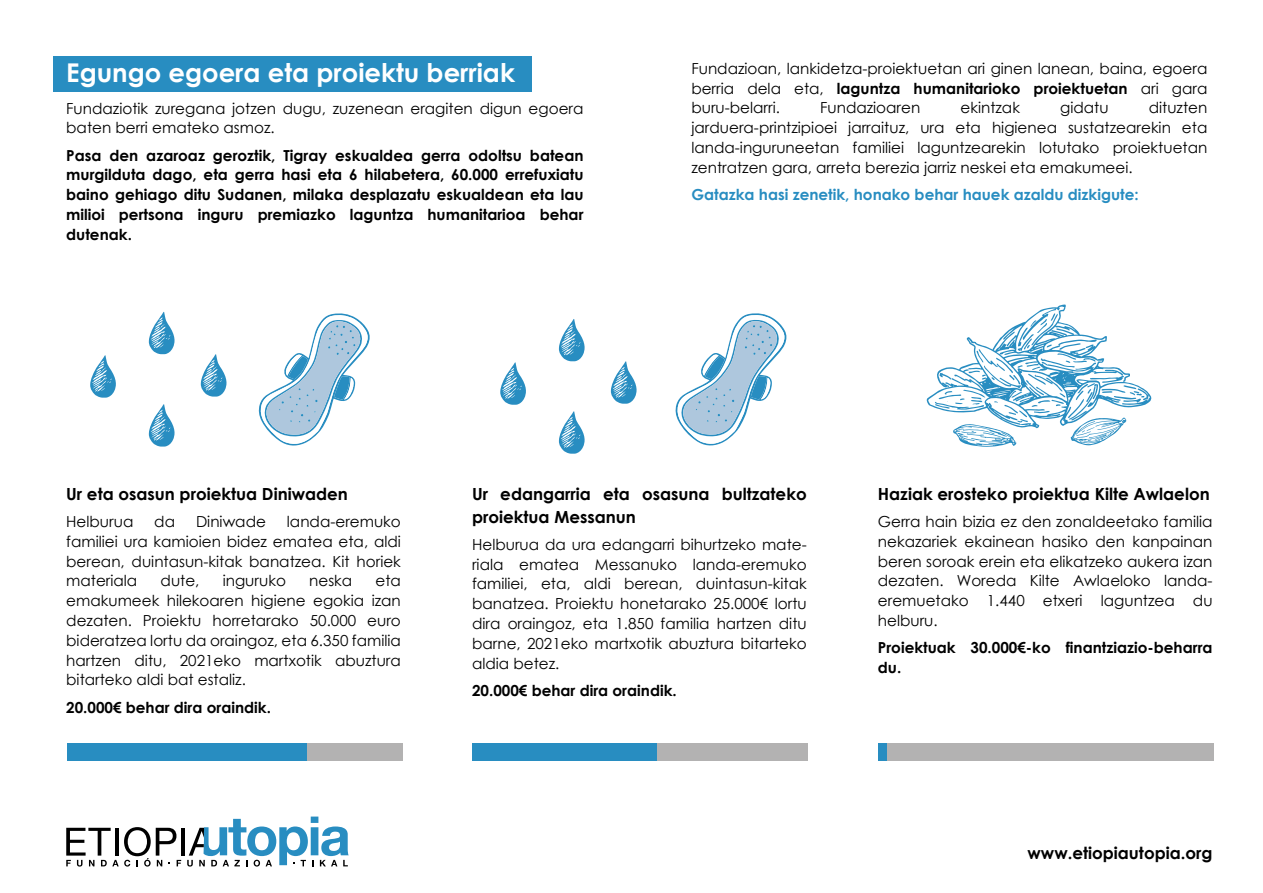
<style>
.page{position:relative;width:1263px;height:893px;background:#fff}
.page>*{position:absolute;margin:0;border:0;box-sizing:border-box;transform-origin:0 0}
.t1{font:700 25.8px "Century Gothic";color:#fff}
.t2{font:700 16.65px/22.8px "Century Gothic";color:#000}
.t3{font:15.15px/19.8px "Century Gothic";color:#000;text-align:justify}
.t4{font:700 15.15px/19.8px "Century Gothic";color:#000}
.t5{font:700 15.15px "Century Gothic";color:#288dc1}
.s1{font-weight:700}
</style>
<div class="page">
<div style="left:53px;top:56px;width:478px;height:36px;background:#288dc1"></div>
<svg style="left:926px;top:304px;width:226px;height:143px"></svg>
<svg style="left:187px;top:817px;width:162px;height:49px"></svg>
<svg style="left:66px;top:827px;width:115px;height:39px"></svg>
<hr style="left:182px;top:828px;width:3px;height:28px;background:#000">
<svg style="left:201px;top:354px;width:26px;height:43px"></svg>
<svg style="left:149px;top:311px;width:26px;height:43px"></svg>
<svg style="left:149px;top:404px;width:26px;height:43px"></svg>
<svg style="left:90px;top:355px;width:26px;height:43px"></svg>
<svg style="left:611px;top:361px;width:26px;height:43px"></svg>
<svg style="left:559px;top:319px;width:26px;height:42px"></svg>
<svg style="left:559px;top:411px;width:26px;height:43px"></svg>
<svg style="left:500px;top:362px;width:26px;height:43px"></svg>
<div style="left:67px;top:743px;width:335px;height:17px;background:#b3b2b2"></div>
<div style="left:67px;top:743px;width:239px;height:17px;background:#288dc1"></div>
<div style="left:472px;top:743px;width:336px;height:17px;background:#b3b2b2"></div>
<div style="left:472px;top:743px;width:184px;height:17px;background:#288dc1"></div>
<div style="left:878px;top:743px;width:335px;height:17px;background:#b3b2b2"></div>
<div style="left:878px;top:743px;width:8px;height:17px;background:#288dc1"></div>
<svg style="left:258px;top:313px;width:112px;height:133px"></svg>
<svg style="left:675px;top:313px;width:112px;height:133px"></svg>
<h1 class="t1" style="left:66px;top:53px;width:450px">Egungo egoera eta proiektu berriak</h1>
<p class="t3" style="left:66px;top:98px;width:519px">Fundaziotik zuregana jotzen dugu, zuzenean eragiten digun egoera baten berri emateko asmoz.</p>
<p class="t4" style="left:66px;top:145px;width:519px;text-align:justify">Pasa den azaroaz geroztik, Tigray eskualdea gerra odoltsu batean murgilduta dago, eta gerra hasi eta 6 hilabetera, 60.000 errefuxiatu baino gehiago ditu Sudanen, milaka desplazatu eskualdean eta lau milioi pertsona inguru premiazko laguntza humanitarioa behar dutenak.</p>
<p class="t3" style="left:691px;top:58px;width:517px">Fundazioan, lankidetza-proiektuetan ari ginen lanean, baina, egoera berria dela eta, <span class="s1">laguntza humanitarioko proiektuetan</span> ari gara buru-belarri.</p>
<p class="t3" style="left:691px;top:98px;width:517px;text-indent:457px">dituzten jarduera-printzipioei jarraituz, ura eta higienea sustatzearekin eta landa-inguruneetan familiei laguntzearekin lotutako proiektuetan zentratzen gara, arreta berezia jarriz neskei eta emakumeei.</p>
<p class="t5" style="left:691px;top:183px;width:449px">Gatazka hasi zenetik, honako behar hauek azaldu dizkigute:</p>
<p class="t3" style="left:820px;top:98px;width:102px">Fundazioaren</p>
<p class="t3" style="left:960px;top:98px;width:61px">ekintzak</p>
<p class="t3" style="left:1060px;top:98px;width:50px">gidatu</p>
<p class="t2" style="left:66px;top:482px;width:283px">Ur eta osasun proiektua Diniwaden</p>
<p class="t3" style="left:66px;top:511px;width:69px">Helburua</p>
<p class="t3" style="left:154px;top:511px;width:22px">da</p>
<p class="t3" style="left:196px;top:511px;width:71px">Diniwade</p>
<p class="t3" style="left:66px;top:511px;width:336px;text-indent:221px">landa-eremuko familiei ura kamioien bidez ematea eta, aldi berean, duintasun-kitak banatzea. Kit horiek materiala</p>
<p class="t3" style="left:161px;top:571px;width:40px">dute,</p>
<p class="t3" style="left:223px;top:571px;width:65px">inguruko</p>
<p class="t3" style="left:309px;top:571px;width:45px">neska</p>
<p class="t3" style="left:66px;top:571px;width:336px;text-indent:309px">eta emakumeek hilekoaren higiene egokia izan dezaten. Proiektu horretarako 50.000 euro bideratzea lortu da oraingoz, eta 6.350 familia hartzen ditu, 2021eko martxotik abuztura bitarteko aldi bat estaliz.</p>
<p class="t4" style="left:66px;top:697px;width:206px">20.000€ behar dira oraindik.</p>
<p class="t2" style="left:472px;top:482px;width:336px">Ur edangarria eta osasuna bultzateko proiektua Messanun</p>
<p class="t3" style="left:472px;top:534px;width:336px">Helburua da ura edangarri bihurtzeko mate&shy;riala ematea Messanuko landa-eremuko familiei, eta, aldi berean, duintasun-kitak banatzea. Proiektu honetarako 25.000€ lortu dira oraingoz, eta 1.850 familia hartzen ditu barne, 2021eko martxotik abuztura bitarteko aldia betez.</p>
<p class="t4" style="left:472px;top:680px;width:206px">20.000€ behar dira oraindik.</p>
<p class="t2" style="left:878px;top:482px;width:333px">Haziak erosteko proiektua Kilte Awlaelon</p>
<p class="t3" style="left:878px;top:511px;width:336px">Gerra hain bizia ez den zonaldeetako familia nekazariek ekainean hasiko den kanpainan beren soroak erein eta elikatzeko aukera izan dezaten. Woreda Kilte Awlaeloko landa&shy;eremuetako 1.440 etxeri laguntzea du helburu.</p>
<p class="t4" style="left:878px;top:637px;width:336px">Proiektuak 30.000€-ko finantziazio-beharra du.</p>
<p class="t2" style="left:1027px;top:840px;width:186px">www.etiopiautopia.org</p>
</div>
